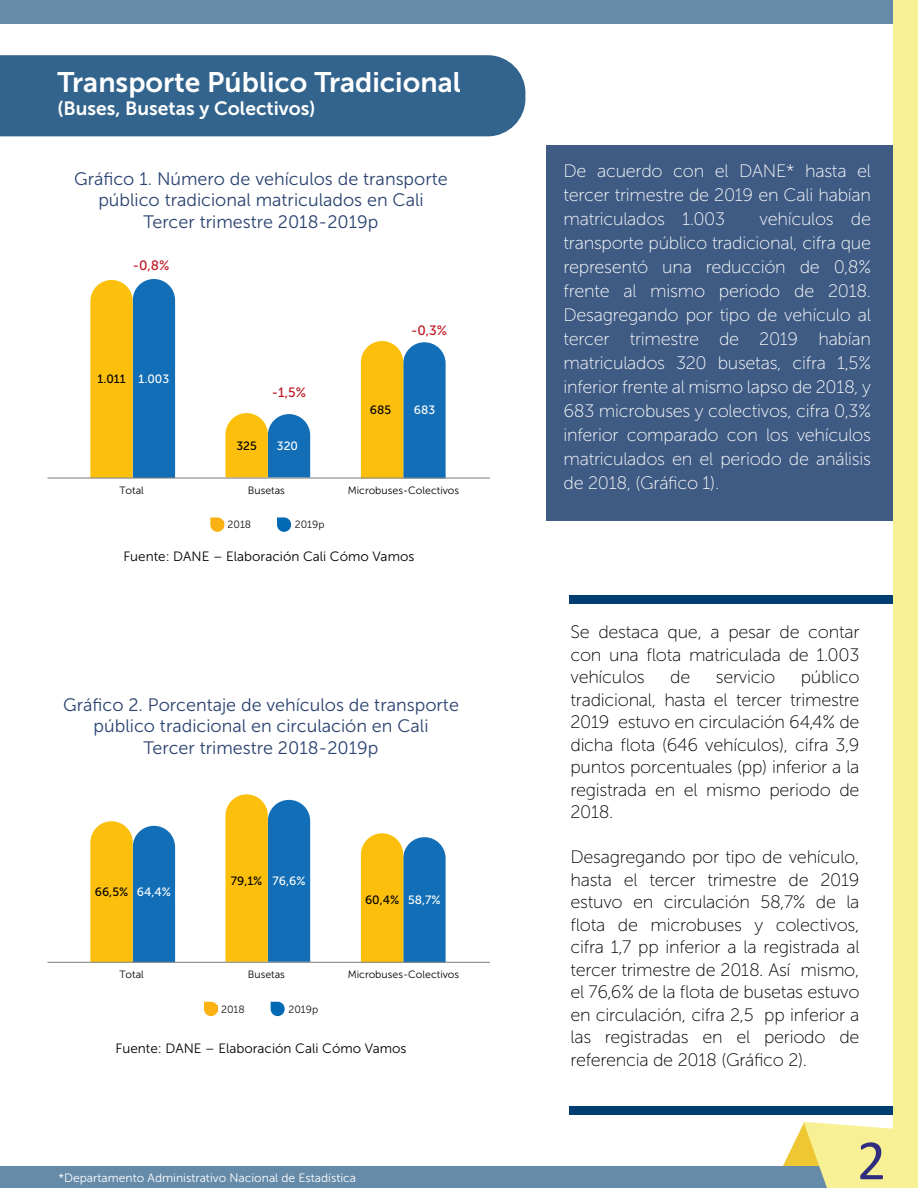
<style>
.page{position:relative;width:918px;height:1188px;background:#fff}
.page>*{position:absolute;margin:0;border:0;box-sizing:border-box;transform-origin:0 0}
.t1{font:57.6px "Calibri";color:#302d7f}
.t2{font:28.2px "Museo Sans 700";color:#fff}
.t3{font:19.2px "Museo Sans 700";color:#fff}
.t4{font:18px/22.5px "Museo Sans 100";letter-spacing:-.015em;color:#010101;text-align:justify}
.t5{font:18px/24px "Museo Sans 100";letter-spacing:-.015em;color:#fff;text-align:justify}
.t6{font:18px/21.6px "Museo Sans 300";color:#2b4370;text-align:center}
.t7{font:13.5px "Museo Sans 300";color:#010101}
.t8{font:13.5px "Museo Sans 500";color:#be1622}
.t9{font:12.15px "Museo Sans 300";color:#fff}
.t10{font:12px "Museo Sans 500";color:#000}
.t11{font:12px "Museo Sans 500";color:#fff}
.t12{font:10.5px "Museo Sans 300";color:#000}
.t13{font:10.5px "Museo Sans 300";color:#1a1414}
</style>
<div class="page">
<div style="left:546px;top:146px;width:347px;height:375px;background:#3f5b84"></div>
<div style="left:0;top:55px;width:525px;height:81px;background:#33648d"></div>
<div style="left:0;top:0;width:914px;height:23px;background:#668ba9"></div>
<div style="left:0;top:1166px;width:836px;height:22px;background:#668ba9"></div>
<div style="left:893px;top:0;width:25px;height:1188px;background:#f8f095"></div>
<svg style="left:783px;top:1122px;width:110px;height:66px"></svg>
<div style="left:569px;top:1106px;width:324px;height:8px;background:#003d70"></div>
<div style="left:569px;top:595px;width:324px;height:9px;background:#003d70"></div>
<svg style="left:90px;top:279px;width:85px;height:199px;background:#8a9a66"></svg>
<svg style="left:361px;top:341px;width:85px;height:137px;background:#8c9b67"></svg>
<svg style="left:225px;top:413px;width:85px;height:65px;background:#92a06e"></svg>
<hr style="left:47px;top:478px;width:443px;height:1px;background:#868686">
<svg style="left:277px;top:517px;width:14px;height:15px"></svg>
<svg style="left:210px;top:517px;width:14px;height:15px"></svg>
<svg style="left:90px;top:821px;width:85px;height:141px;background:#8f9d68"></svg>
<svg style="left:361px;top:833px;width:85px;height:129px;background:#8f9d69"></svg>
<svg style="left:225px;top:794px;width:85px;height:168px;background:#8f9d67"></svg>
<hr style="left:47px;top:962px;width:443px;height:1px;background:#868686">
<svg style="left:271px;top:1002px;width:14px;height:14px"></svg>
<svg style="left:204px;top:1002px;width:14px;height:14px"></svg>
<h2 class="t2" style="left:58px;top:67px;width:405px">Transporte Público Tradicional</h2>
<p class="t3" style="left:58px;top:98px;width:259px">(Buses, Busetas y Colectivos)</p>
<p class="t6" style="left:74px;top:168px;width:375px">Gráfico 1. Número de vehículos de transporte público tradicional matriculados en Cali<br>Tercer trimestre 2018-2019p</p>
<p class="t8" style="left:133px;top:258px;width:38px">-0,8%</p>
<p class="t10" style="left:97px;top:372px;width:30px">1.011</p>
<p class="t11" style="left:139px;top:372px;width:32px">1.003</p>
<p class="t8" style="left:272px;top:385px;width:36px">-1,5%</p>
<p class="t10" style="left:236px;top:439px;width:22px">325</p>
<p class="t11" style="left:277px;top:439px;width:23px">320</p>
<p class="t8" style="left:411px;top:323px;width:38px">-0,3%</p>
<p class="t10" style="left:370px;top:403px;width:23px">685</p>
<p class="t11" style="left:414px;top:403px;width:23px">683</p>
<p class="t12" style="left:119px;top:485px;width:26px">Total</p>
<p class="t12" style="left:248px;top:485px;width:39px">Busetas</p>
<p class="t12" style="left:348px;top:485px;width:113px">Microbuses-Colectivos</p>
<p class="t13" style="left:228px;top:519px;width:25px">2018</p>
<p class="t13" style="left:295px;top:519px;width:31px">2019p</p>
<p class="t7" style="left:123px;top:550px;width:292px">Fuente: DANE – Elaboración Cali Cómo Vamos</p>
<p class="t6" style="left:63px;top:694px;width:397px">Gráfico 2. Porcentaje de vehículos de transporte público tradicional en circulación en Cali<br>Tercer trimestre 2018-2019p</p>
<p class="t10" style="left:95px;top:885px;width:35px">66,5%</p>
<p class="t11" style="left:137px;top:885px;width:35px">64,4%</p>
<p class="t10" style="left:231px;top:874px;width:33px">79,1%</p>
<p class="t11" style="left:273px;top:874px;width:34px">76,6%</p>
<p class="t10" style="left:365px;top:893px;width:36px">60,4%</p>
<p class="t11" style="left:408px;top:893px;width:34px">58,7%</p>
<p class="t12" style="left:119px;top:969px;width:26px">Total</p>
<p class="t12" style="left:248px;top:969px;width:39px">Busetas</p>
<p class="t12" style="left:348px;top:969px;width:113px">Microbuses-Colectivos</p>
<p class="t13" style="left:221px;top:1004px;width:25px">2018</p>
<p class="t13" style="left:288px;top:1004px;width:31px">2019p</p>
<p class="t7" style="left:116px;top:1041px;width:292px">Fuente: DANE – Elaboración Cali Cómo Vamos</p>
<p class="t9" style="left:58px;top:1171px;width:299px">*Departamento Administrativo Nacional de Estadística</p>
<p class="t5" style="left:564px;top:159px;width:309px">De acuerdo con el DANE* hasta el tercer trimestre de 2019 en Cali habían matriculados 1.003</p>
<p class="t5" style="left:564px;top:207px;width:309px;text-indent:196px">vehículos de transporte público tradicional, cifra que representó una reducción de 0,8% frente al mismo periodo de 2018.<br>Desagregando por tipo de vehículo al tercer trimestre de 2019 habían matriculados 320 busetas, cifra 1,5% inferior frente al mismo lapso de 2018, y 683 microbuses y colectivos, cifra 0,3% inferior comparado con los vehículos matriculados en el periodo de análisis de 2018, (Gráfico 1).</p>
<p class="t4" style="left:571px;top:621px;width:291px">Se destaca que, a pesar de contar con una flota matriculada de 1.003 vehículos</p>
<p class="t4" style="left:571px;top:666px;width:291px;text-indent:230px">público tradicional, hasta el tercer trimestre 2019 estuvo en circulación 64,4% de dicha flota (646 vehículos), cifra 3,9 puntos porcentuales (pp) inferior a la registrada en el mismo periodo de 2018.</p>
<p class="t4" style="left:571px;top:846px;width:291px">Desagregando por tipo de vehículo, hasta el tercer trimestre de 2019 estuvo en circulación 58,7% de la flota de microbuses y colectivos, cifra 1,7 pp inferior a la registrada al tercer trimestre de 2018. Así mismo, el 76,6% de la flota de busetas estuvo en circulación, cifra 2,5 pp inferior a las registradas en el periodo de referencia de 2018 (Gráfico 2).</p>
<p class="t4" style="left:670px;top:666px;width:22px">de</p>
<p class="t4" style="left:716px;top:666px;width:61px">servicio</p>
<h1 class="t1" style="left:857px;top:1120px;width:31px">2</h1>
</div>
